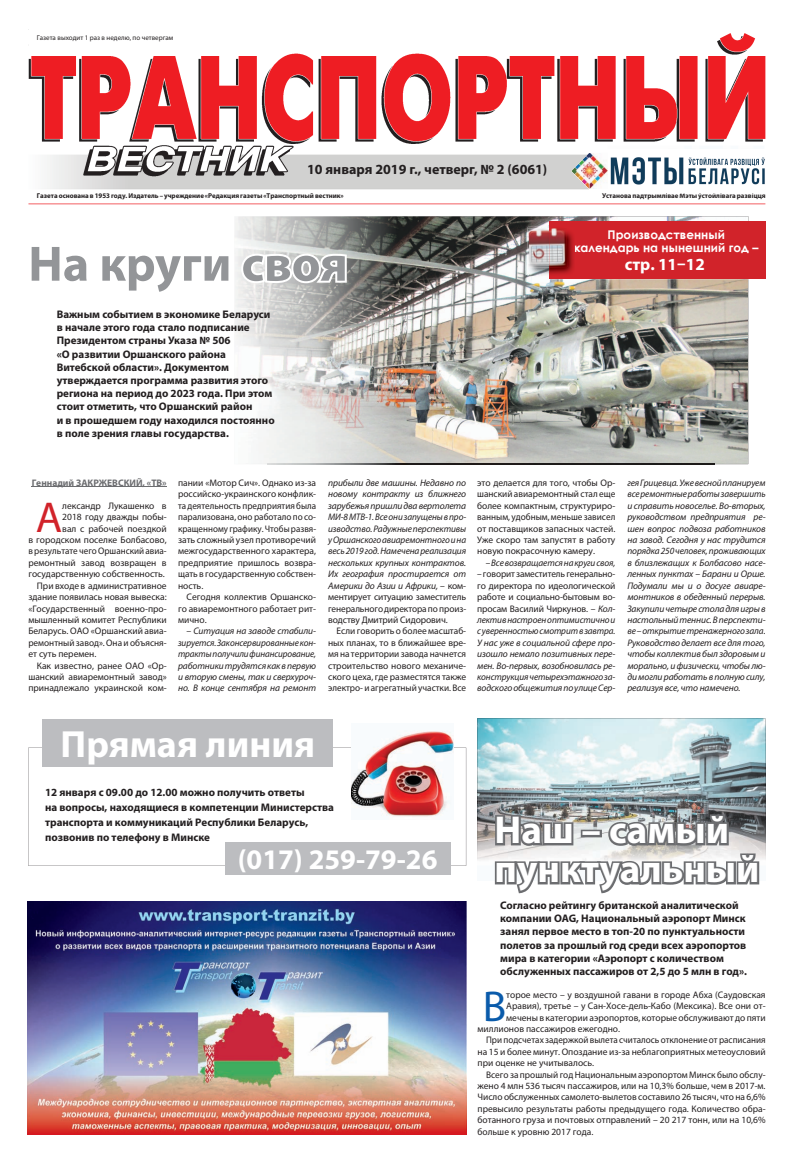
<style>
.page{position:relative;width:794px;height:1163px;background:#fff}
.page>*{position:absolute;margin:0;border:0;box-sizing:border-box;transform-origin:0 0}
.t1{font:700 50px "Myriad Pro";color:#939598}
.t2{font:43.3px "Myriad Pro";color:#d1232a}
.t3{font:43.3px "Myriad Pro";color:#0a5bab}
.t4{font:700 39px/39px "Myriad Pro";color:#fff}
.t5{font:700 38px "Myriad Pro";color:#fff}
.t6{font:700 28.4px "Myriad Pro";color:#fff}
.t7{font:700 17px "Myriad Pro";color:#fff}
.t8{font:700 14px "Myriad Pro";color:#231f20}
.t9{font:700 12px/13px "Century Gothic";color:#fff;text-align:center}
.t10{font:700 11px/13.2px "Myriad Pro";color:#231f20}
.t11{font:9.5px/11.4px "Myriad Pro";color:#231f20;text-align:justify}
.t12{font:italic 9.5px/11.4px "Myriad Pro";letter-spacing:-.01em;color:#231f20;text-align:justify}
.t13{font:9.5px "Myriad Pro";color:#231f20;scale:.96 1}
.t14{font:700 9.5px "Myriad Pro";color:#6c6d70}
.t15{font:700 7px "Myriad Pro";color:#231f20}
.t16{font:7px "Myriad Pro";color:#231f20}
.s1{font-style:normal}
</style>
<div class="page">
<svg style="left:28px;top:747px;width:438px;height:118px"></svg>
<div style="left:43px;top:718px;width:290px;height:48px;background:#bcbdc0"></div>
<img style="left:351px;top:730px;width:102px;height:89px">
<div style="left:225px;top:842px;width:225px;height:32px;background:#bcbdc0"></div>
<img style="left:28px;top:29px;width:737px;height:175px">
<img style="left:608px;top:145px;width:156px;height:49px">
<img style="left:608px;top:149px;width:156px;height:43px">
<svg style="left:571px;top:147px;width:37px;height:46px"></svg>
<img style="left:571px;top:153px;width:37px;height:36px">
<img style="left:27px;top:901px;width:439px;height:233px">
<img style="left:268px;top:251px;width:445px;height:213px">
<img style="left:235px;top:216px;width:513px;height:35px">
<img style="left:235px;top:251px;width:33px;height:213px">
<img style="left:713px;top:279px;width:35px;height:185px">
<img style="left:268px;top:464px;width:446px;height:1px">
<svg style="left:241px;top:253px;width:106px;height:30px"></svg>
<hr style="left:32px;top:486px;width:135px;height:1px;background:#6c6d70">
<img style="left:477px;top:718px;width:288px;height:162px">
<svg style="left:495px;top:815px;width:78px;height:30px;background:#858688"></svg>
<svg style="left:581px;top:829px;width:21px;height:8px"></svg>
<svg style="left:608px;top:814px;width:120px;height:31px;background:#848687"></svg>
<svg style="left:495px;top:853px;width:264px;height:40px"></svg>
<div style="left:549px;top:221px;width:216px;height:58px;background:#d1232a"></div>
<img style="left:528px;top:227px;width:46px;height:49px">
<svg style="left:527px;top:229px;width:1px;height:17px"></svg>
<img style="left:528px;top:228px;width:39px;height:40px">
<p class="t16" style="left:37px;top:33px;width:138px">Газета выходит 1 раз в неделю, по четвергам</p>
<h3 class="t8" style="left:307px;top:160px;width:242px">10 января 2019 г., четверг, № 2 (6061)</h3>
<p class="t15" style="left:37px;top:191px;width:308px">Газета основана в 1953 году. Издатель – учреждение «Редакция газеты «Транспортный вестник»</p>
<p class="t15" style="left:602px;top:191px;width:165px">Установа падтрымлiвае Мэты ўстойлiвага развiцця</p>
<h1 class="t1" style="left:28px;top:231px;width:321px">На круги своя</h1>
<p class="t10" style="left:57px;top:307px;width:219px">Важным событием в экономике Беларуси в начале этого года стало подписание Президентом страны Указа № 506<br>«О развитии Оршанского района Витебской области». Документом утверждается программа развития этого региона на период до 2023 года. При этом стоит отметить, что Оршанский район<br>и в прошедшем году находился постоянно в поле зрения главы государства.</p>
<p class="t9" style="left:574px;top:228px;width:186px">Производственный календарь на нынешний год –</p>
<h3 class="t7" style="left:624px;top:253px;width:82px">стр. 11–12</h3>
<p class="t14" style="left:32px;top:476px;width:137px">Геннадий ЗАКРЖЕВСКИЙ, «ТВ»</p>
<h2 class="t2" style="left:36px;top:490px;width:28px">А</h2>
<p class="t11" style="left:62px;top:499px;width:106px">лександр Лукашенко в</p>
<p class="t11" style="left:62px;top:511px;width:106px">2018 году дважды побы-</p>
<p class="t11" style="left:62px;top:522px;width:106px">вал с рабочей поездкой</p>
<p class="t11" style="left:28px;top:534px;width:140px">в городском поселке Болбасово,</p>
<p class="t13" style="left:28px;top:545px;width:146px">в результате чего Оршанский авиа-</p>
<p class="t11" style="left:28px;top:556px;width:140px">ремонтный завод возвращен в</p>
<p class="t11" style="left:28px;top:568px;width:138px">государственную собственность.</p>
<p class="t11" style="left:37px;top:579px;width:131px">При входе в административное</p>
<p class="t11" style="left:28px;top:591px;width:140px">здание появилась новая вывеска:</p>
<p class="t11" style="left:28px;top:602px;width:140px">«Государственный военно-про-</p>
<p class="t11" style="left:28px;top:613px;width:140px">мышленный комитет Республики</p>
<p class="t11" style="left:28px;top:625px;width:140px">Беларусь. ОАО «Оршанский авиа-</p>
<p class="t11" style="left:28px;top:636px;width:140px">ремонтный завод». Она и объясня-</p>
<p class="t11" style="left:28px;top:648px;width:70px">ет суть перемен.</p>
<p class="t11" style="left:37px;top:659px;width:131px">Как известно, ранее ОАО «Ор-</p>
<p class="t11" style="left:28px;top:670px;width:140px">шанский авиаремонтный завод»</p>
<p class="t11" style="left:28px;top:682px;width:140px">принадлежало украинской ком-</p>
<p class="t11" style="left:178px;top:477px;width:140px">пании «Мотор Сич». Однако из-за российско-украинского конфлик&shy;та деятельность предприятия была парализована, оно работало по со&shy;кращенному графику. Чтобы развя&shy;зать сложный узел противоречий межгосударственного характера, предприятие пришлось возвра&shy;щать в государственную собствен&shy;ность.</p>
<p class="t11" style="left:178px;top:591px;width:139px;text-indent:9px">Сегодня коллектив Оршанско&shy;го авиаремонтного работает рит&shy;мично.</p>
<p class="t12" style="left:178px;top:625px;width:140px;text-indent:9px">– Ситуация на заводе стабили&shy;зируется. Законсервированные кон&shy;тракты получили финансирование, работники трудятся как в первую и вторую смены, так и сверхуроч&shy;но. В конце сентября на ремонт</p>
<p class="t12" style="left:328px;top:477px;width:140px">прибыли две машины. Недавно по новому контракту из ближнего зарубежья пришли два вертолета МИ-8 МТВ-1. Все они запущены в про&shy;изводство. Радужные перспективы у Оршанского авиаремонтного и на весь 2019 год. Намечена реализация нескольких крупных контрактов.<br>Их география простирается от Америки до Азии и Африки, <span class="s1">– ком&shy;ментирует ситуацию заместитель генерального директора по произ&shy;водству Дмитрий Сидорович.</span></p>
<p class="t11" style="left:328px;top:625px;width:140px;text-indent:9px">Если говорить о более масштаб&shy;ных планах, то в ближайшее вре&shy;мя на территории завода начнется строительство нового механиче&shy;ского цеха, где разместятся также электро- и агрегатный участки. Все</p>
<p class="t11" style="left:477px;top:477px;width:140px">это делается для того, чтобы Ор&shy;шанский авиаремонтный стал еще более компактным, структуриро&shy;ванным, удобным, меньше зависел от поставщиков запасных частей.<br>Уже скоро там запустят в работу новую покрасочную камеру.</p>
<p class="t12" style="left:486px;top:556px;width:131px"><span class="s1">–</span> Все возвращается на круги своя,</p>
<p class="t12" style="left:477px;top:568px;width:140px"><span class="s1">– говорит заместитель генерально&shy;го директора по идеологической работе и социально-бытовым во&shy;просам Василий Чиркунов. –</span> Кол&shy;лектив настроен оптимистично и с уверенностью смотрит в завтра.<br>У нас уже в социальной сфере про&shy;изошло немало позитивных пере&shy;мен. Во-первых, возобновилась ре&shy;конструкция четырехэтажного за&shy;водского общежития по улице Сер-</p>
<p class="t12" style="left:627px;top:477px;width:140px">гея Грицевца. Уже весной планируем все ремонтные работы завершить и справить новоселье. Во-вторых, руководством предприятия ре&shy;шен вопрос подвоза работников на завод. Сегодня у нас трудится порядка 250 человек, проживающих в близлежащих к Болбасово насе&shy;ленных пунктах – Барани и Орше.<br>Подумали мы и о досуге авиаре&shy;монтников в обеденный перерыв.<br>Закупили четыре стола для игры в настольный теннис. В перспекти&shy;ве – открытие тренажерного зала.<br>Руководство делает все для того, чтобы коллектив был здоровым и морально, и физически, чтобы лю&shy;ди могли работать в полную силу, реализуя все, что намечено.</p>
<h3 class="t5" style="left:61px;top:719px;width:256px">Прямая линия</h3>
<p class="t10" style="left:45px;top:784px;width:290px;line-height:15px">12 января с 09.00 до 12.00 можно получить ответы<br>на вопросы, находящиеся в компетенции Министерства транспорта и коммуникаций Республики Беларусь, позвонив по телефону в Минске</p>
<h3 class="t6" style="left:238px;top:841px;width:201px">(017) 259-79-26</h3>
<h3 class="t4" style="left:494px;top:809px;width:266px">Наш – самый пунктуальный</h3>
<p class="t10" style="left:500px;top:898px;width:248px">Согласно рейтингу британской аналитической компании OAG, Национальный аэропорт Минск занял первое место в топ-20 по пунктуальности полетов за прошлый год среди всех аэропортов мира в категории «Аэропорт с количеством обслуженных пассажиров от 2,5 до 5 млн в год».</p>
<h2 class="t3" style="left:483px;top:979px;width:25px">В</h2>
<p class="t11" style="left:506px;top:988px;width:261px">торое место – у воздушной гавани в городе Абха (Саудовская</p>
<p class="t11" style="left:506px;top:999px;width:261px">Аравия), третье – у Сан-Хосе-дель-Кабо (Мексика). Все они от-</p>
<p class="t11" style="left:506px;top:1011px;width:261px">мечены в категории аэропортов, которые обслуживают до пяти</p>
<p class="t11" style="left:477px;top:1022px;width:144px">миллионов пассажиров ежегодно.</p>
<p class="t13" style="left:486px;top:1034px;width:293px">При подсчетах задержкой вылета считалось отклонение от расписания</p>
<p class="t11" style="left:477px;top:1045px;width:289px">на 15 и более минут. Опоздание из-за неблагоприятных метеоусловий</p>
<p class="t11" style="left:477px;top:1056px;width:118px">при оценке не учитывалось.</p>
<p class="t11" style="left:486px;top:1068px;width:281px">Всего за прошлый год Национальным аэропортом Минск было обслу-</p>
<p class="t11" style="left:477px;top:1079px;width:289px">жено 4 млн 536 тысяч пассажиров, или на 10,3% больше, чем в 2017-м.</p>
<p class="t11" style="left:477px;top:1091px;width:290px">Число обслуженных самолето-вылетов составило 26 тысяч, что на 6,6%</p>
<p class="t11" style="left:477px;top:1102px;width:290px">превысило результаты работы предыдущего года. Количество обра-</p>
<p class="t11" style="left:477px;top:1113px;width:289px">ботанного груза и почтовых отправлений – 20 217 тонн, или на 10,6%</p>
<p class="t11" style="left:477px;top:1125px;width:117px">больше к уровню 2017 года.</p>
</div>
